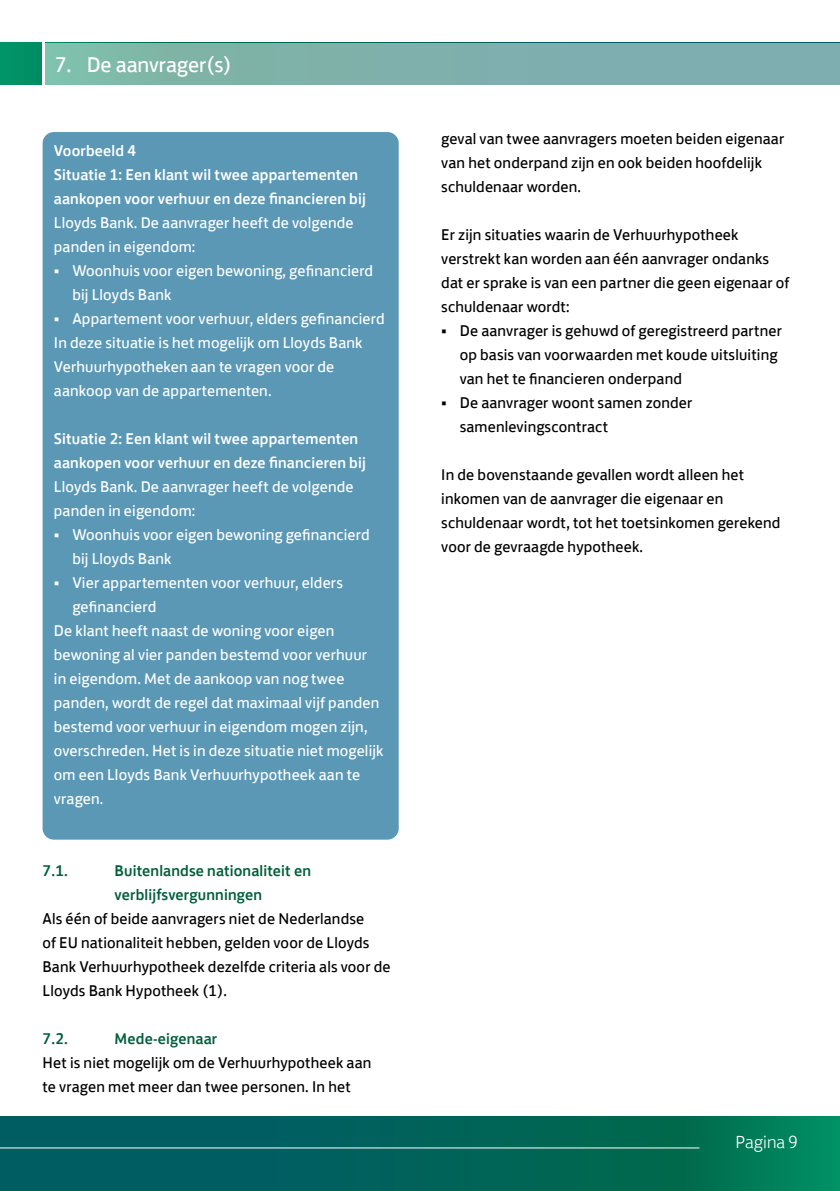
<style>
.page{position:relative;width:840px;height:1191px;background:#fff}
.page>*{position:absolute;margin:0;border:0;box-sizing:border-box;transform-origin:0 0}
.t1{font:22px "Lloyds Bank Jack";color:#fff}
.t2{font:300 18px "Lloyds Bank Jack";color:#fff}
.t3{font:16px/24px "Lloyds Bank Jack";letter-spacing:.01em;color:#000}
.t4{font:16px/24px "Lloyds Bank Jack";letter-spacing:.01em;color:#fff}
.t5{font:500 16px/24px "Lloyds Bank Jack";letter-spacing:.01em;color:#fff}
.t6{font:500 16px/24px "Lloyds Bank Jack";letter-spacing:.01em;color:#00603b}
</style>
<div class="page">
<svg style="left:0;top:1116px;width:839px;height:75px;background:#01675b"></svg>
<hr style="left:0;top:1147px;width:699px;height:1px;background:#fff">
<div style="left:0;top:43px;width:839px;height:41px;background:#009165"></div>
<div style="left:45px;top:43px;width:794px;height:41px;background:linear-gradient(to right,#7fb8a7,#7faab1)"></div>
<hr style="left:43px;top:42px;width:2px;height:42px;background:#fff">
<div style="left:43px;top:132px;width:355px;height:707px;background:#5a98b6;border-radius:11px"></div>
<h1 class="t1" style="left:55px;top:47px;width:178px">7. De aanvrager(s)</h1>
<p class="t5" style="left:54px;top:137px;width:313px">Voorbeeld 4<br>Situatie 1: Een klant wil twee appartementen aankopen voor verhuur en deze financieren bij</p>
<p class="t4" style="left:54px;top:209px;width:301px">Lloyds Bank. De aanvrager heeft de volgende panden in eigendom:</p>
<p class="t4" style="left:72px;top:257px;width:302px;text-indent:-18px">• Woonhuis voor eigen bewoning, gefinancierd bij Lloyds Bank</p>
<p class="t4" style="left:54px;top:305px;width:332px">• Appartement voor verhuur, elders gefinancierd In deze situatie is het mogelijk om Lloyds Bank Verhuurhypotheken aan te vragen voor de aankoop van de appartementen.</p>
<p class="t5" style="left:54px;top:425px;width:313px">Situatie 2: Een klant wil twee appartementen aankopen voor verhuur en deze financieren bij</p>
<p class="t4" style="left:54px;top:473px;width:301px">Lloyds Bank. De aanvrager heeft de volgende panden in eigendom:</p>
<p class="t4" style="left:72px;top:521px;width:298px;text-indent:-18px">• Woonhuis voor eigen bewoning gefinancierd bij Lloyds Bank</p>
<p class="t4" style="left:54px;top:569px;width:290px">• Vier appartementen voor verhuur, elders</p>
<p class="t4" style="left:72px;top:593px;width:85px">gefinancierd</p>
<p class="t4" style="left:54px;top:617px;width:282px">De klant heeft naast de woning voor eigen</p>
<p class="t4" style="left:54px;top:641px;width:314px">bewoning al vier panden bestemd voor verhuur</p>
<p class="t4" style="left:54px;top:665px;width:292px">in eigendom. Met de aankoop van nog twee</p>
<p class="t4" style="left:54px;top:689px;width:327px">panden, wordt de regel dat maximaal vijf panden</p>
<p class="t4" style="left:54px;top:713px;width:315px">bestemd voor verhuur in eigendom mogen zijn,</p>
<p class="t4" style="left:54px;top:737px;width:331px">overschreden. Het is in deze situatie niet mogelijk</p>
<p class="t4" style="left:54px;top:761px;width:308px">om een Lloyds Bank Verhuurhypotheek aan te</p>
<p class="t4" style="left:54px;top:785px;width:51px">vragen.</p>
<p class="t6" style="left:43px;top:857px;width:27px">7.1.</p>
<p class="t6" style="left:115px;top:857px;width:198px">Buitenlandse nationaliteit en verblijfsvergunningen</p>
<p class="t3" style="left:43px;top:905px;width:349px">Als één of beide aanvragers niet de Nederlandse<br>of EU nationaliteit hebben, gelden voor de Lloyds Bank Verhuurhypotheek dezelfde criteria als voor de Lloyds Bank Hypotheek (1).</p>
<p class="t6" style="left:43px;top:1025px;width:27px">7.2.</p>
<p class="t6" style="left:115px;top:1025px;width:104px">Mede-eigenaar</p>
<p class="t3" style="left:43px;top:1049px;width:330px">Het is niet mogelijk om de Verhuurhypotheek aan te vragen met meer dan twee personen. In het</p>
<p class="t3" style="left:441px;top:125px;width:344px">geval van twee aanvragers moeten beiden eigenaar van het onderpand zijn en ook beiden hoofdelijk schuldenaar worden.</p>
<p class="t3" style="left:441px;top:221px;width:349px">Er zijn situaties waarin de Verhuurhypotheek verstrekt kan worden aan één aanvrager ondanks dat er sprake is van een partner die geen eigenaar of schuldenaar wordt:</p>
<p class="t3" style="left:459px;top:317px;width:324px;text-indent:-18px">• De aanvrager is gehuwd of geregistreerd partner op basis van voorwaarden met koude uitsluiting van het te financieren onderpand</p>
<p class="t3" style="left:459px;top:389px;width:234px;text-indent:-18px">• De aanvrager woont samen zonder samenlevingscontract</p>
<p class="t3" style="left:441px;top:461px;width:340px">In de bovenstaande gevallen wordt alleen het inkomen van de aanvrager die eigenaar en schuldenaar wordt, tot het toetsinkomen gerekend voor de gevraagde hypotheek.</p>
<p class="t2" style="left:735px;top:1127px;width:63px">Pagina 9</p>
</div>
